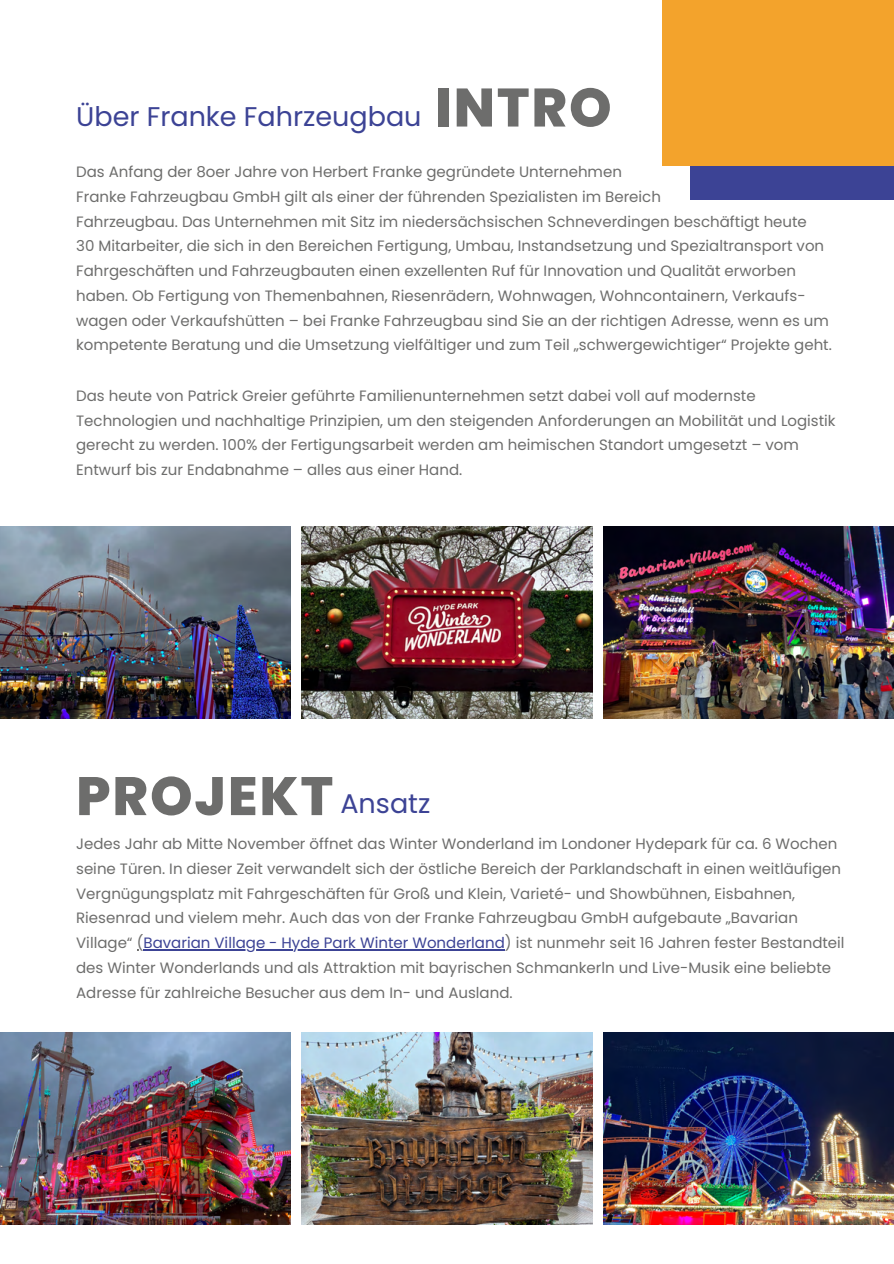
<style>
.page{position:relative;width:894px;height:1264px;background:#fff}
.page>*{position:absolute;margin:0;border:0;box-sizing:border-box;transform-origin:0 0}
.t1{font:800 54px "Poppins";letter-spacing:.035em;color:#6d6d6c}
.t2{font:27px "Poppins";color:#3c4395}
.t3{font:15px/24.8px "Poppins";color:#6d6d6c}
.s1{color:#3c4395}
</style>
<div class="page">
<img style="left:0;top:1032px;width:290px;height:192px">
<img style="left:302px;top:1032px;width:290px;height:192px">
<img style="left:603px;top:1032px;width:290px;height:192px">
<img style="left:0;top:526px;width:290px;height:192px">
<img style="left:302px;top:526px;width:290px;height:192px">
<img style="left:603px;top:526px;width:290px;height:192px">
<div style="left:690px;top:0;width:203px;height:199px;background:#3c4395"></div>
<div style="left:662px;top:0;width:231px;height:166px;background:#f3a32c"></div>
<hr style="left:143px;top:949px;width:361px;height:1px;background:#3c4395">
<h1 class="t1" style="left:435px;top:70px;width:178px">INTRO</h1>
<p class="t3" style="left:76px;top:159px;width:547px">Das Anfang der 8oer Jahre von Herbert Franke gegründete Unternehmen</p>
<p class="t3" style="left:76px;top:184px;width:586px">Franke Fahrzeugbau GmbH gilt als einer der führenden Spezialisten im Bereich</p>
<p class="t3" style="left:76px;top:209px;width:732px">Fahrzeugbau. Das Unternehmen mit Sitz im niedersächsischen Schneverdingen beschäftigt heute</p>
<p class="t3" style="left:76px;top:234px;width:757px">30 Mitarbeiter, die sich in den Bereichen Fertigung, Umbau, Instandsetzung und Spezialtransport von Fahrgeschäften und Fahrzeugbauten einen exzellenten Ruf für Innovation und Qualität erworben haben. Ob Fertigung von Themenbahnen, Riesenrädern, Wohnwagen, Wohncontainern, Verkaufs&shy;wagen oder Verkaufshütten – bei Franke Fahrzeugbau sind Sie an der richtigen Adresse, wenn es um kompetente Beratung und die Umsetzung vielfältiger und zum Teil „schwergewichtiger“ Projekte geht.</p>
<p class="t3" style="left:76px;top:383px;width:760px">Das heute von Patrick Greier geführte Familienunternehmen setzt dabei voll auf modernste Technologien und nachhaltige Prinzipien, um den steigenden Anforderungen an Mobilität und Logistik gerecht zu werden. 100% der Fertigungsarbeit werden am heimischen Standort umgesetzt – vom Entwurf bis zur Endabnahme – alles aus einer Hand.</p>
<h2 class="t2" style="left:76px;top:98px;width:347px">Über Franke Fahrzeugbau</h2>
<h1 class="t1" style="left:76px;top:758px;width:258px">PROJEKT</h1>
<h2 class="t2" style="left:340px;top:784px;width:91px">Ansatz</h2>
<p class="t3" style="left:76px;top:831px;width:769px">Jedes Jahr ab Mitte November öffnet das Winter Wonderland im Londoner Hydepark für ca. 6 Wochen seine Türen. In dieser Zeit verwandelt sich der östliche Bereich der Parklandschaft in einen weitläufigen Vergnügungsplatz mit Fahrgeschäften für Groß und Klein, Varieté- und Showbühnen, Eisbahnen, Riesenrad und vielem mehr. Auch das von der Franke Fahrzeugbau GmbH aufgebaute „Bavarian Village“ (<span class="s1">Bavarian Village - Hyde Park Winter Wonderland</span>) ist nunmehr seit 16 Jahren fester Bestandteil des Winter Wonderlands und als Attraktion mit bayrischen Schmankerln und Live-Musik eine beliebte Adresse für zahlreiche Besucher aus dem In- und Ausland.</p>
</div>
